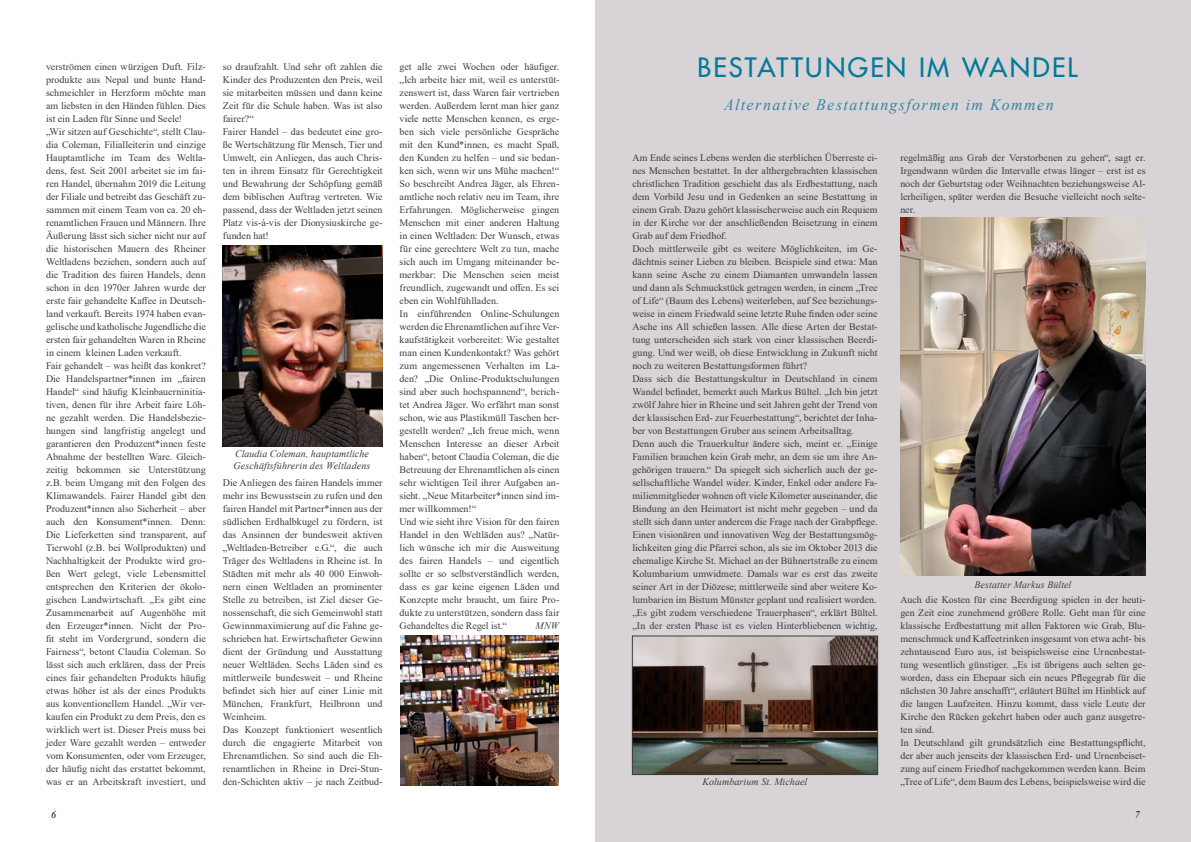
<style>
.page{position:relative;width:1191px;height:842px;background:#fff}
.page>*{position:absolute;margin:0;border:0;box-sizing:border-box;transform-origin:0 0}
.t1{font:500 26px "Futura Std";letter-spacing:.085em;color:#027a99}
.t2{font:italic 16px "Times New Roman";letter-spacing:.085em;color:#3885a2}
.t3{font:10px/13px "Times New Roman";color:#3c3c3b}
.t4{font:italic 10px/12px "Times New Roman";letter-spacing:.005em;color:#3c3c3b}
.t5{font:italic 10px "Times New Roman";color:#000}
</style>
<div class="page">
<div style="left:595px;top:0;width:596px;height:842px;background:#d8d3d6"></div>
<img style="left:223px;top:245px;width:159px;height:201px">
<img style="left:900px;top:217px;width:245px;height:359px">
<img style="left:400px;top:636px;width:158px;height:149px">
<img style="left:634px;top:638px;width:242px;height:135px">
<div style="left:632px;top:636px;width:246px;height:139px;border:1px solid #3c3c3b"></div>
<p class="t3" style="left:46px;top:60px;width:161px">verströmen einen würzigen Duft. Filz&shy;produkte aus Nepal und bunte Hand&shy;schmeichler in Herzform möchte man am liebsten in den Händen fühlen. Dies ist ein Laden für Sinne und Seele!<br>„Wir sitzen auf Geschichte“, stellt Clau&shy;dia Coleman, Filialleiterin und einzige Hauptamtliche im Team des Weltla&shy;dens, fest. Seit 2001 arbeitet sie im fai&shy;ren Handel, übernahm 2019 die Leitung der Filiale und betreibt das Geschäft zu&shy;sammen mit einem Team von ca. 20 eh&shy;renamtlichen Frauen und Männern. Ihre Äußerung lässt sich sicher nicht nur auf die historischen Mauern des Rheiner Weltladens beziehen, sondern auch auf die Tradition des fairen Handels, denn schon in den 1970er Jahren wurde der erste fair gehandelte Kaffee in Deutsch&shy;land verkauft. Bereits 1974 haben evan&shy;gelische und katholische Jugendliche die ersten fair gehandelten Waren in Rheine in einem kleinen Laden verkauft.<br>Fair gehandelt – was heißt das konkret?<br>Die Handelspartner*innen im „fairen Handel“ sind häufig Kleinbauerninitia&shy;tiven, denen für ihre Arbeit faire Löh&shy;ne gezahlt werden. Die Handelsbezie&shy;hungen sind langfristig angelegt und garantieren den Produzent*innen feste Abnahme der bestellten Ware. Gleich&shy;zeitig bekommen sie Unterstützung z.B. beim Umgang mit den Folgen des Klimawandels. Fairer Handel gibt den Produzent*innen also Sicherheit – aber auch den Konsument*innen. Denn:<br>Die Lieferketten sind transparent, auf Tierwohl (z.B. bei Wollprodukten) und Nachhaltigkeit der Produkte wird gro&shy;ßen Wert gelegt, viele Lebensmittel entsprechen den Kriterien der ökolo&shy;gischen Landwirtschaft. „Es gibt eine Zusammenarbeit auf Augenhöhe mit den Erzeuger*innen. Nicht der Pro&shy;fit steht im Vordergrund, sondern die Fairness“, betont Claudia Coleman. So lässt sich auch erklären, dass der Preis eines fair gehandelten Produkts häufig etwas höher ist als der eines Produkts aus konventionellem Handel. „Wir ver&shy;kaufen ein Produkt zu dem Preis, den es wirklich wert ist. Dieser Preis muss bei jeder Ware gezahlt werden – entweder vom Konsumenten, oder vom Erzeuger, der häufig nicht das erstattet bekommt, was er an Arbeitskraft investiert, und</p>
<p class="t3" style="left:223px;top:60px;width:161px">so draufzahlt. Und sehr oft zahlen die Kinder des Produzenten den Preis, weil sie mitarbeiten müssen und dann keine Zeit für die Schule haben. Was ist also fairer?“<br>Fairer Handel – das bedeutet eine gro&shy;ße Wertschätzung für Mensch, Tier und Umwelt, ein Anliegen, das auch Chris&shy;ten in ihrem Einsatz für Gerechtigkeit und Bewahrung der Schöpfung gemäß dem biblischen Auftrag vertreten. Wie passend, dass der Weltladen jetzt seinen Platz vis-à-vis der Dionysiuskirche ge&shy;funden hat!</p>
<p class="t4" style="left:233px;top:447px;width:138px">Claudia Coleman, hauptamtliche<br>Geschäftsführerin des Weltladens</p>
<p class="t3" style="left:223px;top:476px;width:161px">Die Anliegen des fairen Handels immer mehr ins Bewusstsein zu rufen und den fairen Handel mit Partner*innen aus der südlichen Erdhalbkugel zu fördern, ist das Ansinnen der bundesweit aktiven „Weltladen-Betreiber e.G.“, die auch Träger des Weltladens in Rheine ist. In Städten mit mehr als 40 000 Einwoh&shy;nern einen Weltladen an prominenter Stelle zu betreiben, ist Ziel dieser Ge&shy;nossenschaft, die sich Gemeinwohl statt Gewinnmaximierung auf die Fahne ge&shy;schrieben hat. Erwirtschafteter Gewinn dient der Gründung und Ausstattung neuer Weltläden. Sechs Läden sind es mittlerweile bundesweit – und Rheine befindet sich hier auf einer Linie mit München, Frankfurt, Heilbronn und Weinheim.<br>Das Konzept funktioniert wesentlich durch die engagierte Mitarbeit von Ehrenamtlichen. So sind auch die Eh&shy;renamtlichen in Rheine in Drei-Stun&shy;den-Schichten aktiv – je nach Zeitbud-</p>
<p class="t5" style="left:51px;top:807px;width:6px">6</p>
<p class="t3" style="left:399px;top:60px;width:161px">get alle zwei Wochen oder häufiger. „Ich arbeite hier mit, weil es unterstüt&shy;zenswert ist, dass Waren fair vertrieben werden. Außerdem lernt man hier ganz viele nette Menschen kennen, es erge&shy;ben sich viele persönliche Gespräche mit den Kund*innen, es macht Spaß, den Kunden zu helfen – und sie bedan&shy;ken sich, wenn wir uns Mühe machen!“ So beschreibt Andrea Jäger, als Ehren&shy;amtliche noch relativ neu im Team, ihre Erfahrungen. Möglicherweise gingen Menschen mit einer anderen Haltung in einen Weltladen: Der Wunsch, etwas für eine gerechtere Welt zu tun, mache sich auch im Umgang miteinander be&shy;merkbar: Die Menschen seien meist freundlich, zugewandt und offen. Es sei eben ein Wohlfühlladen.<br>In einführenden Online-Schulungen werden die Ehrenamtlichen auf ihre Ver&shy;kaufstätigkeit vorbereitet: Wie gestaltet man einen Kundenkontakt? Was gehört zum angemessenen Verhalten im La&shy;den? „Die Online-Produktschulungen sind aber auch hochspannend“, berich&shy;tet Andrea Jäger. Wo erfährt man sonst schon, wie aus Plastikmüll Taschen her&shy;gestellt werden? „Ich freue mich, wenn Menschen Interesse an dieser Arbeit haben“, betont Claudia Coleman, die die Betreuung der Ehrenamtlichen als einen sehr wichtigen Teil ihrer Aufgaben an&shy;sieht. „Neue Mitarbeiter*innen sind im&shy;mer willkommen!“<br>Und wie sieht ihre Vision für den fairen Handel in den Weltläden aus? „Natür&shy;lich wünsche ich mir die Ausweitung des fairen Handels – und eigentlich sollte er so selbstverständlich werden, dass es gar keine eigenen Läden und Konzepte mehr braucht, um faire Pro&shy;dukte zu unterstützen, sondern dass fair Gehandeltes die Regel ist.“</p>
<p class="t4" style="left:535px;top:619px;width:25px">MNW</p>
<h1 class="t1" style="left:697px;top:51px;width:381px">BESTATTUNGEN IM WANDEL</h1>
<h2 class="t2" style="left:724px;top:93px;width:331px">Alternative Bestattungsformen im Kommen</h2>
<p class="t3" style="left:632px;top:151px;width:247px">Am Ende seines Lebens werden die sterblichen Überreste ei&shy;nes Menschen bestattet. In der althergebrachten klassischen christlichen Tradition geschieht das als Erdbestattung, nach dem Vorbild Jesu und in Gedenken an seine Bestattung in einem Grab. Dazu gehört klassischerweise auch ein Requiem in der Kirche vor der anschließenden Beisetzung in einem Grab auf dem Friedhof.<br>Doch mittlerweile gibt es weitere Möglichkeiten, im Ge&shy;dächtnis seiner Lieben zu bleiben. Beispiele sind etwa: Man kann seine Asche zu einem Diamanten umwandeln lassen und dann als Schmuckstück getragen werden, in einem „Tree of Life“ (Baum des Lebens) weiterleben, auf See beziehungs&shy;weise in einem Friedwald seine letzte Ruhe finden oder seine Asche ins All schießen lassen. Alle diese Arten der Bestat&shy;tung unterscheiden sich stark von einer klassischen Beerdi&shy;gung. Und wer weiß, ob diese Entwicklung in Zukunft nicht noch zu weiteren Bestattungsformen führt?<br>Dass sich die Bestattungskultur in Deutschland in einem Wandel befindet, bemerkt auch Markus Bültel. „Ich bin jetzt zwölf Jahre hier in Rheine und seit Jahren geht der Trend von der klassischen Erd- zur Feuerbestattung“, berichtet der Inha&shy;ber von Bestattungen Gruber aus seinem Arbeitsalltag.<br>Denn auch die Trauerkultur ändere sich, meint er. „Einige Familien brauchen kein Grab mehr, an dem sie um ihre An&shy;gehörigen trauern.“ Da spiegelt sich sicherlich auch der ge&shy;sellschaftliche Wandel wider. Kinder, Enkel oder andere Fa&shy;milienmitglieder wohnen oft viele Kilometer auseinander, die Bindung an den Heimatort ist nicht mehr gegeben – und da stellt sich dann unter anderem die Frage nach der Grabpflege.<br>Einen visionären und innovativen Weg der Bestattungsmög&shy;lichkeiten ging die Pfarrei schon, als sie im Oktober 2013 die ehemalige Kirche St. Michael an der Bühnertstraße zu einem Kolumbarium umwidmete. Damals war es erst das zweite seiner Art in der Diözese; mittlerweile sind aber weitere Ko&shy;lumbarien im Bistum Münster geplant und realisiert worden. „Es gibt zudem verschiedene Trauerphasen“, erklärt Bültel. „In der ersten Phase ist es vielen Hinterbliebenen wichtig,</p>
<p class="t3" style="left:900px;top:151px;width:247px;text-align:justify">regelmäßig ans Grab der Verstorbenen zu gehen“, sagt er.<br>Irgendwann würden die Intervalle etwas länger – erst ist es noch der Geburtstag oder Weihnachten beziehungsweise Al&shy;lerheiligen, später werden die Besuche vielleicht noch selte&shy;ner.</p>
<p class="t4" style="left:974px;top:578px;width:98px">Bestatter Markus Bültel</p>
<p class="t3" style="left:900px;top:593px;width:247px">Auch die Kosten für eine Beerdigung spielen in der heuti&shy;gen Zeit eine zunehmend größere Rolle. Geht man für eine klassische Erdbestattung mit allen Faktoren wie Grab, Blu&shy;menschmuck und Kaffeetrinken insgesamt von etwa acht- bis zehntausend Euro aus, ist beispielsweise eine Urnenbestat&shy;tung wesentlich günstiger. „Es ist übrigens auch selten ge&shy;worden, dass ein Ehepaar sich ein neues Pflegegrab für die nächsten 30 Jahre anschafft“, erläutert Bültel im Hinblick auf die langen Laufzeiten. Hinzu kommt, dass viele Leute der Kirche den Rücken gekehrt haben oder auch ganz ausgetre&shy;ten sind.<br>In Deutschland gilt grundsätzlich eine Bestattungspflicht, der aber auch jenseits der klassischen Erd- und Urnenbeiset&shy;zung auf einem Friedhof nachgekommen werden kann. Beim „Tree of Life“, dem Baum des Lebens, beispielsweise wird die</p>
<p class="t4" style="left:702px;top:775px;width:106px">Kolumbarium St. Michael</p>
<p class="t5" style="left:1135px;top:807px;width:6px">7</p>
</div>
